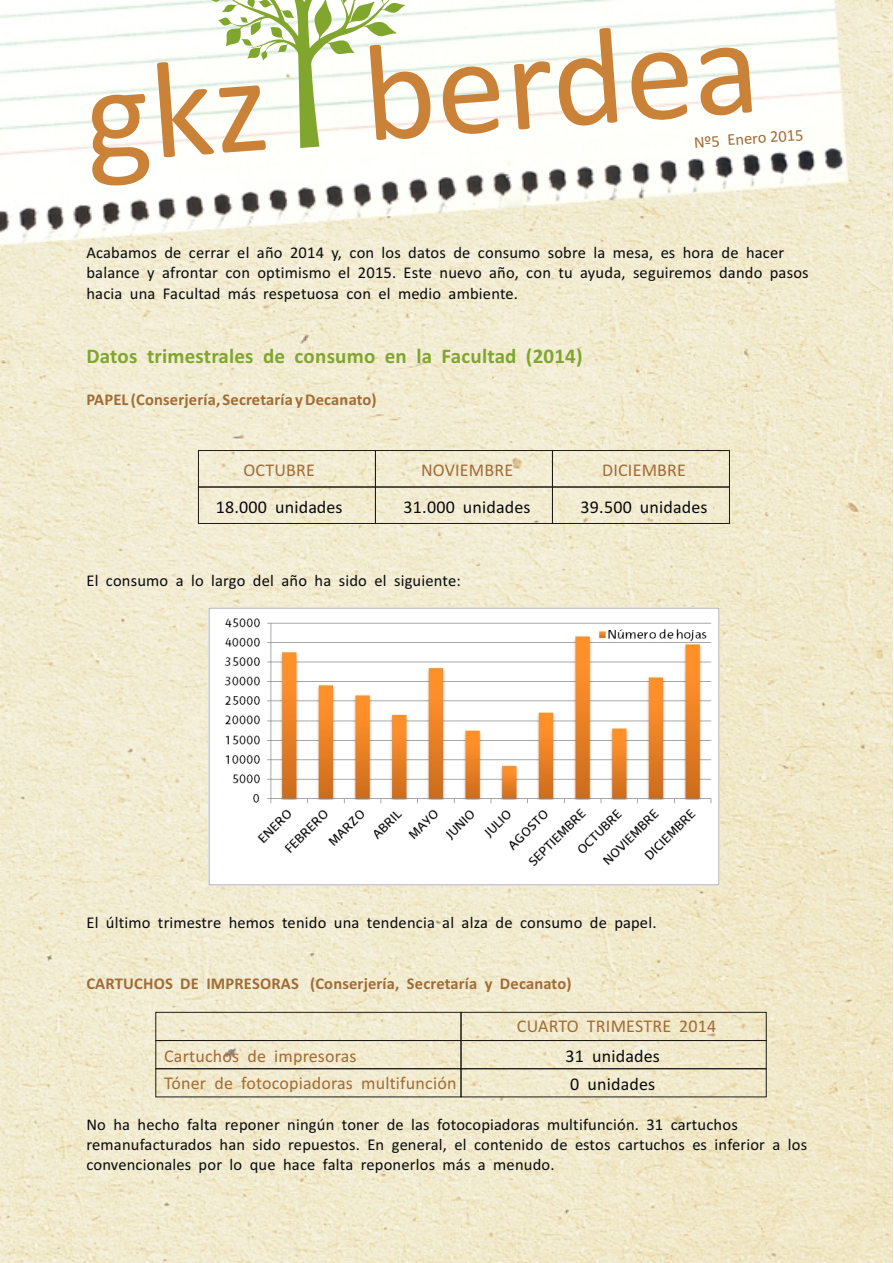
<style>
.page{position:relative;width:894px;height:1263px;background:#fff}
.page>*{position:absolute;margin:0;border:0;box-sizing:border-box;transform-origin:0 0}
.t1{font:139.35px "Calibri";color:#c98238}
.t2{font:700 21px "Calibri";letter-spacing:.01em;color:#80a62e}
.t3{font:18px/27px "Calibri";letter-spacing:.01em;color:#a16b36}
.t4{font:18px "Calibri";letter-spacing:.01em;color:#0a0a0d}
.t5{font:16.5px/20.1px "Calibri";letter-spacing:.01em;color:#0a0a0d}
.t6{font:700 16.5px "Calibri";letter-spacing:.01em;color:#a16b36}
.t7{font:16.5px "Calibri";color:#a16b36}
</style>
<div class="page">
<img style="left:0;top:0;width:893px;height:1263px">
<div style="left:198px;top:450px;width:178px;height:37px;border:1px solid #1f1a17"></div>
<div style="left:198px;top:487px;width:178px;height:37px;border:1px solid #1f1a17"></div>
<div style="left:375px;top:450px;width:178px;height:37px;border:1px solid #1f1a17"></div>
<div style="left:375px;top:487px;width:178px;height:37px;border:1px solid #1f1a17"></div>
<div style="left:552px;top:450px;width:178px;height:37px;border:1px solid #1f1a17"></div>
<div style="left:552px;top:487px;width:178px;height:37px;border:1px solid #1f1a17"></div>
<img style="left:209px;top:607px;width:511px;height:279px">
<div style="left:156px;top:1012px;width:305px;height:29px;border:1px solid #1f1a17"></div>
<div style="left:156px;top:1040px;width:305px;height:29px;border:1px solid #1f1a17"></div>
<div style="left:461px;top:1012px;width:305px;height:29px;border:1px solid #1f1a17"></div>
<div style="left:461px;top:1040px;width:305px;height:29px;border:1px solid #1f1a17"></div>
<svg style="left:695px;top:136px;width:24px;height:12px"></svg>
<svg style="left:87px;top:0;width:319px;height:187px"></svg>
<h1 class="t1" style="left:359px;top:36px;width:399px;rotate:-4deg">berdea</h1>
<p class="t7" style="left:727px;top:133px;width:78px;rotate:-4deg">En o 05</p>
<p class="t7" style="left:744px;top:132px;width:53px;rotate:-4deg">er 21</p>
<p class="t5" style="left:86px;top:244px;width:724px">Acabamos de cerrar el año 2014 y, con los datos de consumo sobre la mesa, es hora de hacer balance y afrontar con optimismo el 2015. Este nuevo año, con tu ayuda, seguiremos dando pasos hacia una Facultad más respetuosa con el medio ambiente.</p>
<p class="t2" style="left:86px;top:348px;width:498px">Datos trimestrales de consumo en la Facultad (2014)</p>
<p class="t6" style="left:86px;top:392px;width:292px">PAPEL (Conserjería, Secretaría y Decanato)</p>
<p class="t3" style="left:244px;top:458px;width:73px">OCTUBRE</p>
<p class="t4" style="left:216px;top:500px;width:128px">18.000 unidades</p>
<p class="t3" style="left:421px;top:458px;width:94px">NOVIEMBRE</p>
<p class="t3" style="left:602px;top:458px;width:85px">DICIEMBRE</p>
<p class="t4" style="left:404px;top:500px;width:128px">31.000 unidades</p>
<p class="t4" style="left:581px;top:500px;width:128px">39.500 unidades</p>
<p class="t5" style="left:86px;top:572px;width:376px">El consumo a lo largo del año ha sido el siguiente:</p>
<p class="t5" style="left:86px;top:914px;width:572px">El último trimestre hemos tenido una tendencia al alza de consumo de papel.</p>
<p class="t6" style="left:86px;top:977px;width:487px">CARTUCHOS DE IMPRESORAS (Conserjería, Secretaría y Decanato)</p>
<p class="t3" style="left:164px;top:1044px;width:294px">Cartuchos de impresoras<br>Tóner de fotocopiadoras multifunción</p>
<p class="t3" style="left:517px;top:1014px;width:201px">CUARTO TRIMESTRE 2014</p>
<p class="t4" style="left:566px;top:1048px;width:96px">31 unidades</p>
<p class="t4" style="left:570px;top:1077px;width:86px">0 unidades</p>
<p class="t5" style="left:86px;top:1116px;width:722px">No ha hecho falta reponer ningún toner de las fotocopiadoras multifunción. 31 cartuchos remanufacturados han sido repuestos. En general, el contenido de estos cartuchos es inferior a los convencionales por lo que hace falta reponerlos más a menudo.</p>
</div>
